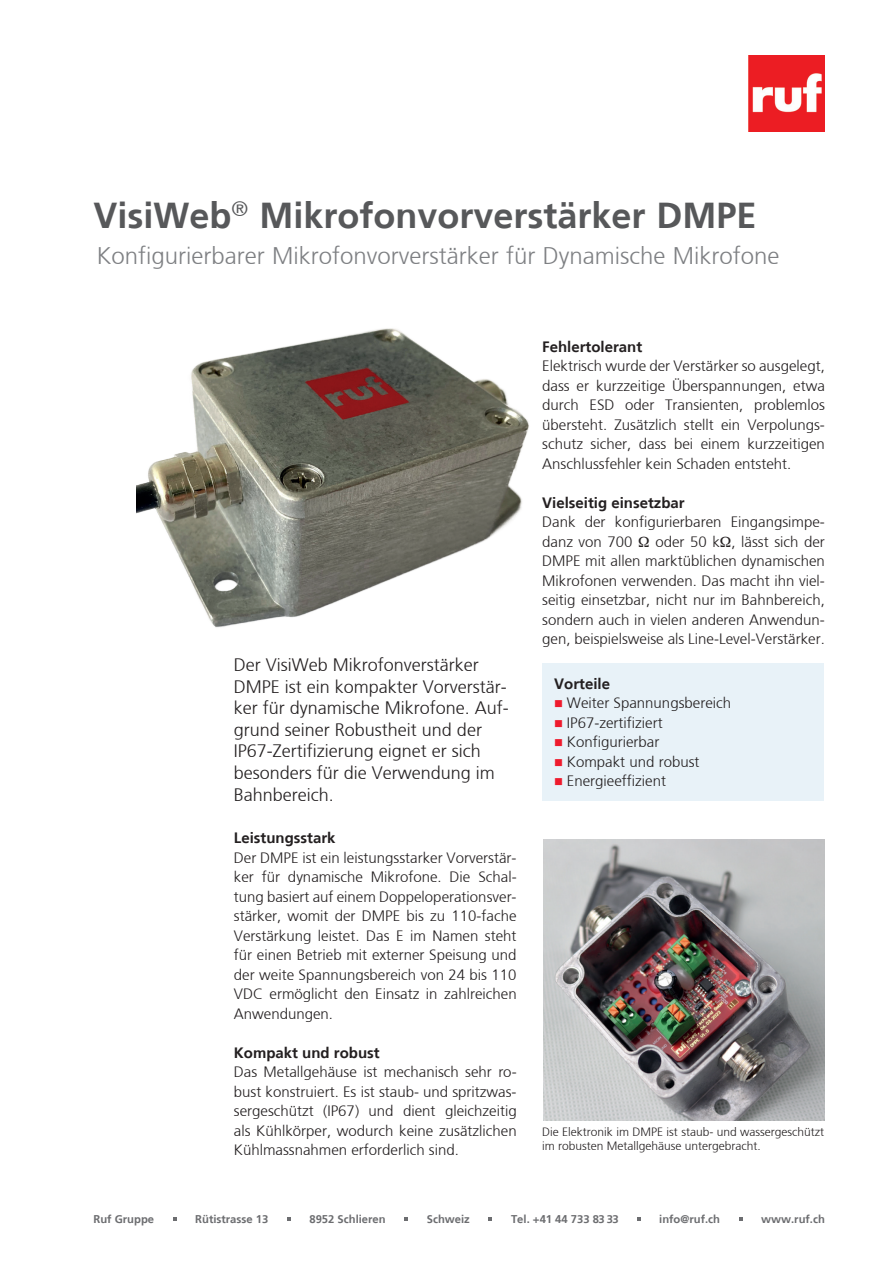
<style>
.page{position:relative;width:893px;height:1263px;background:#fff}
.page>*{position:absolute;margin:0;border:0;box-sizing:border-box;transform-origin:0 0}
.t1{font:700 36px "Frutiger";color:#57585a}
.t2{font:300 24px "Frutiger";color:#7e8083}
.t3{font:300 18px/21.6px "Frutiger";color:#231f20}
.t4{font:300 15px/19.5px "Frutiger";color:#231f20;text-align:justify}
.t5{font:700 15px "Frutiger";color:#231f20}
.t6{font:300 12px/14.4px "Frutiger";color:#231f20}
.t7{font:700 11.25px "Frutiger";color:#6c6d70}
.s1{color:#ee1b2d}
</style>
<div class="page">
<img style="left:748px;top:55px;width:77px;height:77px">
<div style="left:543px;top:663px;width:281px;height:138px;background:#e8f2f8"></div>
<img style="left:544px;top:839px;width:281px;height:282px">
<img style="left:136px;top:328px;width:393px;height:300px">
<h1 class="t1" style="left:94px;top:194px;width:664px">VisiWeb<sup>®</sup> Mikrofonvorverstärker DMPE</h1>
<h2 class="t2" style="left:97px;top:242px;width:684px">Konfigurierbarer Mikrofonvorverstärker für Dynamische Mikrofone</h2>
<p class="t3" style="left:234px;top:654px;width:277px">Der VisiWeb Mikrofonverstärker<br>DMPE ist ein kompakter Vorverstär&shy;ker für dynamische Mikrofone. Auf&shy;grund seiner Robustheit und der<br>IP67-Zertifizierung eignet er sich besonders für die Verwendung im<br>Bahnbereich.</p>
<p class="t5" style="left:234px;top:829px;width:103px">Leistungsstark</p>
<p class="t4" style="left:234px;top:848px;width:284px">Der DMPE ist ein leistungsstarker Vorverstär&shy;ker für dynamische Mikrofone. Die Schal&shy;tung basiert auf einem Doppeloperationsver&shy;stärker, womit der DMPE bis zu 110-fache Verstärkung leistet. Das E im Namen steht für einen Betrieb mit externer Speisung und der weite Spannungsbereich von 24 bis 110<br>VDC ermöglicht den Einsatz in zahlreichen Anwendungen.</p>
<p class="t5" style="left:234px;top:1044px;width:147px">Kompakt und robust</p>
<p class="t4" style="left:234px;top:1063px;width:284px">Das Metallgehäuse ist mechanisch sehr ro&shy;bust konstruiert. Es ist staub- und spritzwas&shy;sergeschützt (IP67) und dient gleichzeitig als Kühlkörper, wodurch keine zusätzlichen Kühlmassnahmen erforderlich sind.</p>
<p class="t5" style="left:542px;top:338px;width:102px">Fehlertolerant</p>
<p class="t4" style="left:542px;top:357px;width:284px">Elektrisch wurde der Verstärker so ausgelegt, dass er kurzzeitige Überspannungen, etwa durch ESD oder Transienten, problemlos übersteht. Zusätzlich stellt ein Verpolungs&shy;schutz sicher, dass bei einem kurzzeitigen Anschlussfehler kein Schaden entsteht.</p>
<p class="t5" style="left:542px;top:494px;width:144px">Vielseitig einsetzbar</p>
<p class="t4" style="left:542px;top:513px;width:284px">Dank der konfigurierbaren Eingangsimpe&shy;danz von 700 Ω oder 50 kΩ, lässt sich der DMPE mit allen marktüblichen dynamischen Mikrofonen verwenden. Das macht ihn viel&shy;seitig einsetzbar, nicht nur im Bahnbereich, sondern auch in vielen anderen Anwendun&shy;gen, beispielsweise als Line-Level-Verstärker.</p>
<p class="t5" style="left:554px;top:675px;width:57px">Vorteile</p>
<p class="t4" style="left:554px;top:693px;width:178px"><span class="s1">■</span> Weiter Spannungsbereich</p>
<p class="t4" style="left:554px;top:713px;width:110px"><span class="s1">■</span> IP67-zertifiziert</p>
<p class="t4" style="left:554px;top:732px;width:107px"><span class="s1">■</span> Konfigurierbar</p>
<p class="t4" style="left:554px;top:752px;width:147px"><span class="s1">■</span> Kompakt und robust</p>
<p class="t4" style="left:554px;top:771px;width:113px"><span class="s1">■</span> Energieeffizient</p>
<p class="t6" style="left:542px;top:1124px;width:284px">Die Elektronik im DMPE ist staub- und wassergeschützt im robusten Metallgehäuse untergebracht.</p>
<p class="t7" style="left:94px;top:1212px;width:62px">Ruf Gruppe</p>
<p class="t7" style="left:195px;top:1212px;width:75px">Rütistrasse 13</p>
<p class="t7" style="left:309px;top:1212px;width:78px">8952 Schlieren</p>
<p class="t7" style="left:427px;top:1212px;width:45px">Schweiz</p>
<p class="t7" style="left:511px;top:1212px;width:109px">Tel. +41 44 733 83 33</p>
<p class="t7" style="left:659px;top:1212px;width:62px">info@ruf.ch</p>
<p class="t7" style="left:761px;top:1212px;width:65px">www.ruf.ch</p>
</div>
